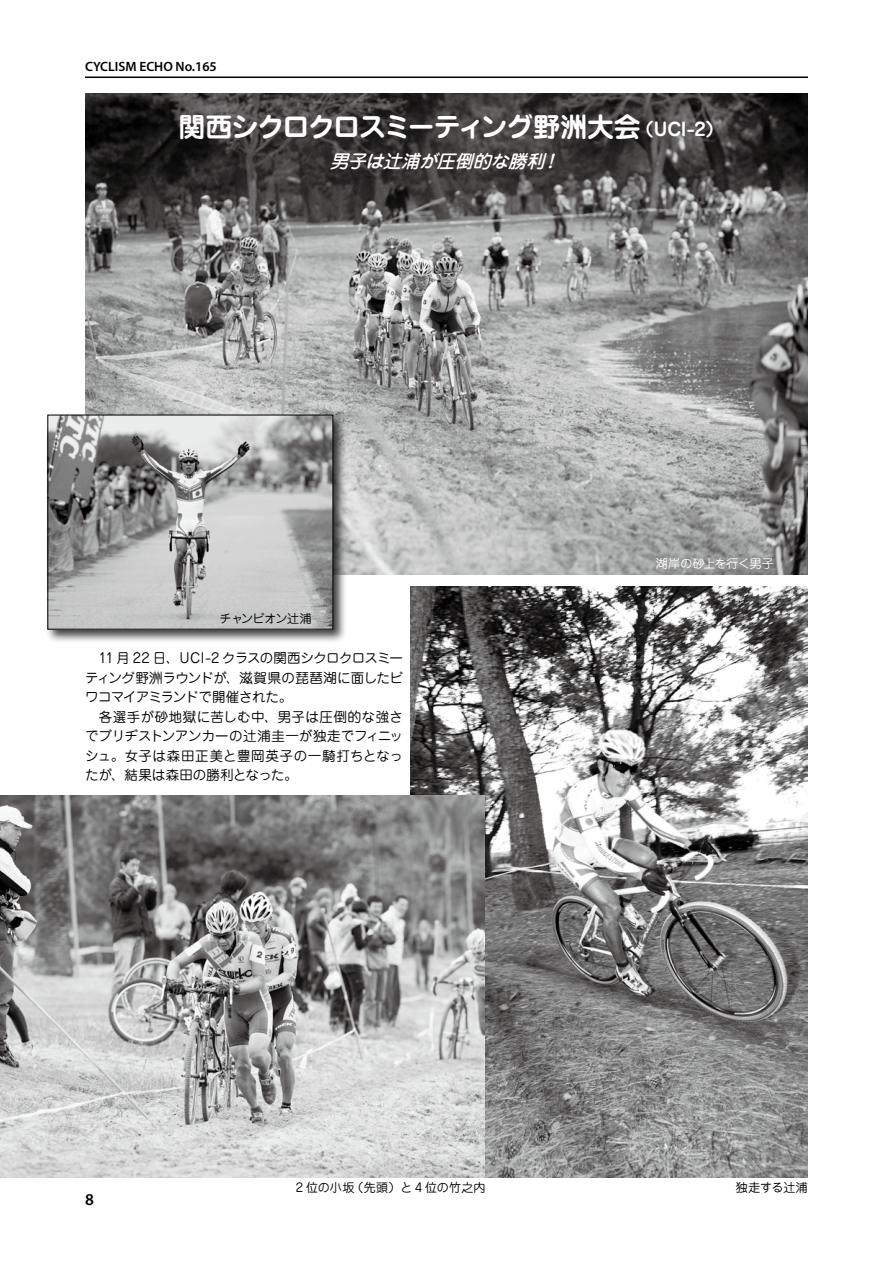
<style>
.page{position:relative;width:893px;height:1263px;background:#fff}
.page>*{position:absolute;margin:0;border:0;box-sizing:border-box;transform-origin:0 0}
.t1{font:700 27px "Jun 501 Pro";letter-spacing:-.05em;color:#fff}
.t2{font:italic 500 18px "Jun 34 Pro";color:#fff}
.t3{font:600 16.5px "Myriad Pro";color:#000}
.t4{font:13.5px/19.5px "Jun 201 Pro";letter-spacing:.005em;color:#000}
.t5{font:600 13.5px "Myriad Pro";color:#000}
.t6{font:12px "Jun 201 Pro";letter-spacing:.015em;color:#000}
.t7{font:12px "Jun 201 Pro";letter-spacing:-.02em;color:#fff}
.t8{font:12px "Jun 201 Pro";letter-spacing:-.04em;color:#000}
.t9{font:12px "Jun 201 Pro";letter-spacing:-.005em;color:#000}
.s1{font-size:18px}
</style>
<div class="page">
<hr style="left:85px;top:76px;width:723px;height:2px;background:#000">
<img style="left:85px;top:94px;width:723px;height:480px">
<img style="left:410px;top:587px;width:398px;height:591px">
<div style="left:45px;top:413px;width:302px;height:231px;background:#000;opacity:.75"></div>
<img style="left:50px;top:417px;width:281px;height:210px">
<img style="left:0;top:795px;width:485px;height:383px">
<p class="t5" style="left:85px;top:58px;width:133px">CYCLISM ECHO No.165</p>
<h1 class="t1" style="left:178px;top:105px;width:546px">関西シクロクロスミーティング野洲大会<span class="s1">（UCI-2）</span></h1>
<h2 class="t2" style="left:330px;top:147px;width:237px">男子は辻浦が圧倒的な勝利！</h2>
<p class="t8" style="left:220px;top:609px;width:94px">チャンピオン辻浦</p>
<p class="t4" style="left:85px;top:647px;width:320px">　11 月 22 日、UCI-2 クラスの関西シクロクロスミーティング野洲ラウンドが、滋賀県の琵琶湖に面したビワコマイアミランドで開催された。<br>　各選手が砂地獄に苦しむ中、男子は圧倒的な強さでブリヂストンアンカーの辻浦圭一が独走でフィニッシュ。女子は森田正美と豊岡英子の一騎打ちとなったが、結果は森田の勝利となった。</p>
<p class="t7" style="left:656px;top:554px;width:120px">湖岸の砂上を行く男子</p>
<p class="t3" style="left:85px;top:1188px;width:10px">8</p>
<p class="t6" style="left:296px;top:1177px;width:191px">2 位の小坂（先頭）と 4 位の竹之内</p>
<p class="t9" style="left:736px;top:1177px;width:74px">独走する辻浦</p>
</div>
